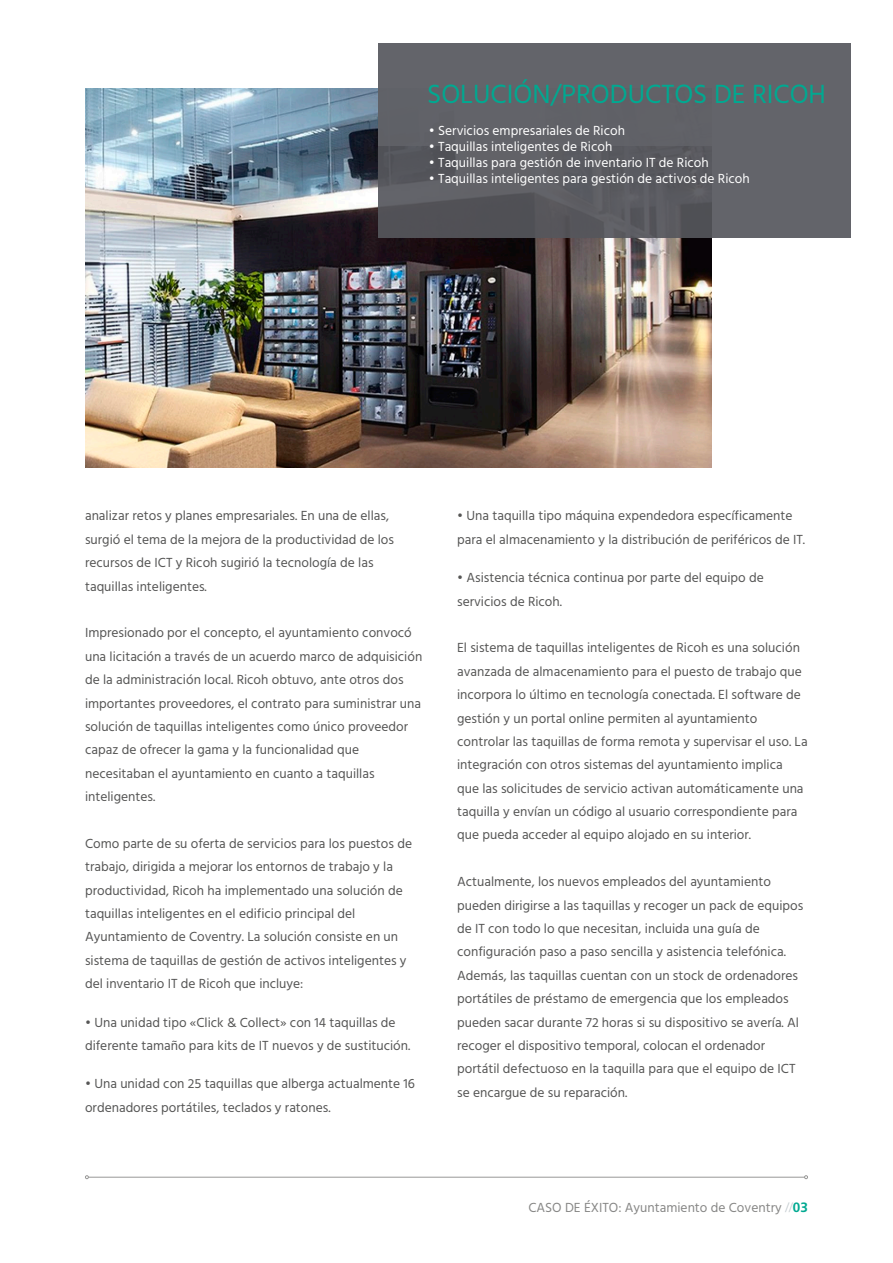
<style>
.page{position:relative;width:893px;height:1263px;background:#fff}
.page>*{position:absolute;margin:0;border:0;box-sizing:border-box;transform-origin:0 0}
.H2_2021{font:27px "Hind";color:#00a991}
.text_base_2021{font:13.5px/23.4px "Hind";color:#565655}
.t1{font:13.5px "Hind";color:#fff}
.t2{font:13.5px "Hind";color:#878786}
.s1{font-family:"Frutiger LT Pro";font-weight:300;color:#c6cdd1}
.s2{font-family:"Frutiger LT Pro";font-weight:700;color:#00a991}
</style>
<div class="page">
<img style="left:85px;top:88px;width:627px;height:380px">
<div style="left:378px;top:43px;width:472px;height:195px;background:#63646a"></div>
<hr style="left:88px;top:1177px;width:716px;height:1px;background:#878786">
<svg style="left:85px;top:1175px;width:4px;height:4px"></svg>
<svg style="left:804px;top:1175px;width:4px;height:4px"></svg>
<p class="H2_2021" style="left:427px;top:76px;width:400px">SOLUCIÓN/PRODUCTOS DE RICOH</p>
<p class="t1" style="left:429px;top:121px;width:198px">• Servicios empresariales de Ricoh</p>
<p class="t1" style="left:429px;top:138px;width:185px">• Taquillas inteligentes de Ricoh</p>
<p class="t1" style="left:429px;top:154px;width:281px">• Taquillas para gestión de inventario IT de Ricoh</p>
<p class="t1" style="left:429px;top:170px;width:322px">• Taquillas inteligentes para gestión de activos de Ricoh</p>
<p class="text_base_2021" style="left:85px;top:505px;width:311px">analizar retos y planes empresariales. En una de ellas, surgió el tema de la mejora de la productividad de los recursos de ICT y Ricoh sugirió la tecnología de las taquillas inteligentes.</p>
<p class="text_base_2021" style="left:85px;top:622px;width:339px">Impresionado por el concepto, el ayuntamiento convocó una licitación a través de un acuerdo marco de adquisición de la administración local. Ricoh obtuvo, ante otros dos importantes proveedores, el contrato para suministrar una solución de taquillas inteligentes como único proveedor capaz de ofrecer la gama y la funcionalidad que necesitaban el ayuntamiento en cuanto a taquillas inteligentes.</p>
<p class="text_base_2021" style="left:85px;top:832px;width:329px">Como parte de su oferta de servicios para los puestos de trabajo, dirigida a mejorar los entornos de trabajo y la productividad, Ricoh ha implementado una solución de taquillas inteligentes en el edificio principal del Ayuntamiento de Coventry. La solución consiste en un sistema de taquillas de gestión de activos inteligentes y del inventario IT de Ricoh que incluye:</p>
<p class="text_base_2021" style="left:85px;top:1011px;width:327px">• Una unidad tipo «Click &amp; Collect» con 14 taquillas de diferente tamaño para kits de IT nuevos y de sustitución.</p>
<p class="text_base_2021" style="left:85px;top:1073px;width:331px">• Una unidad con 25 taquillas que alberga actualmente 16 ordenadores portátiles, teclados y ratones.</p>
<p class="text_base_2021" style="left:457px;top:505px;width:350px">• Una taquilla tipo máquina expendedora específicamente para el almacenamiento y la distribución de periféricos de IT.</p>
<p class="text_base_2021" style="left:457px;top:567px;width:308px">• Asistencia técnica continua por parte del equipo de servicios de Ricoh.</p>
<p class="text_base_2021" style="left:457px;top:637px;width:352px">El sistema de taquillas inteligentes de Ricoh es una solución avanzada de almacenamiento para el puesto de trabajo que incorpora lo último en tecnología conectada. El software de gestión y un portal online permiten al ayuntamiento controlar las taquillas de forma remota y supervisar el uso. La integración con otros sistemas del ayuntamiento implica que las solicitudes de servicio activan automáticamente una taquilla y envían un código al usuario correspondiente para que pueda acceder al equipo alojado en su interior.</p>
<p class="text_base_2021" style="left:457px;top:871px;width:348px">Actualmente, los nuevos empleados del ayuntamiento pueden dirigirse a las taquillas y recoger un pack de equipos de IT con todo lo que necesitan, incluida una guía de configuración paso a paso sencilla y asistencia telefónica.<br>Además, las taquillas cuentan con un stock de ordenadores portátiles de préstamo de emergencia que los empleados pueden sacar durante 72 horas si su dispositivo se avería. Al recoger el dispositivo temporal, colocan el ordenador portátil defectuoso en la taquilla para que el equipo de ICT se encargue de su reparación.</p>
<p class="t2" style="left:528px;top:1198px;width:281px">CASO DE ÉXITO: Ayuntamiento de Coventry <span class="s1">//</span><span class="s2">03</span></p>
</div>
